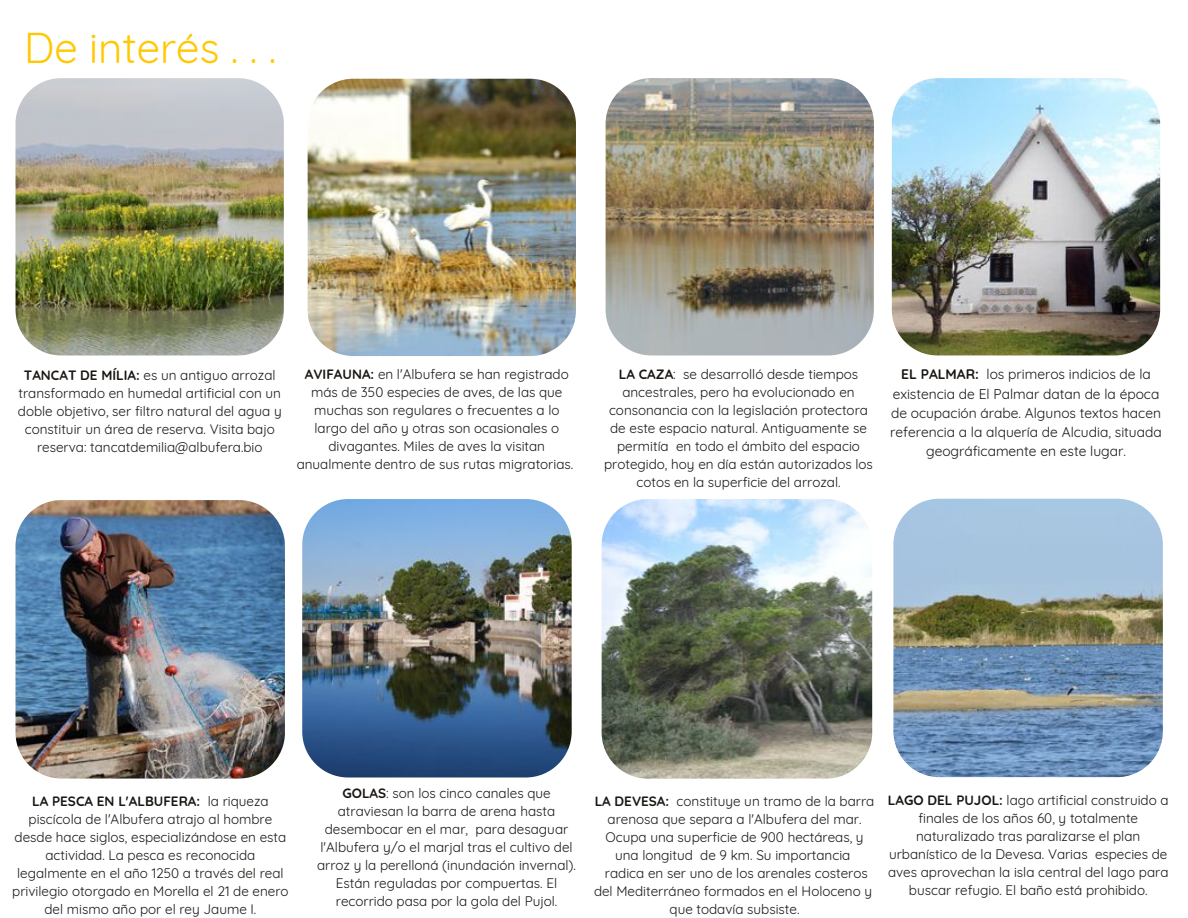
<style>
.page{position:relative;width:1188px;height:918px;background:#fff}
.page>*{position:absolute;margin:0;border:0;box-sizing:border-box;transform-origin:0 0}
.t1{font:42px "Quicksand";color:#ffc800}
.t2{font:13.8px/19.2px "Quicksand";color:#1a1612;text-align:center}
.t3{font:13.5px/18px "Quicksand";color:#1a1612;text-align:center}
.s1{font-weight:700}
</style>
<div class="page">
<img style="left:602px;top:499px;width:270px;height:280px;border-radius:46px">
<img style="left:302px;top:499px;width:270px;height:279px;border-radius:46px">
<img style="left:892px;top:78px;width:268px;height:277px;border-radius:46px">
<img style="left:16px;top:500px;width:269px;height:279px;border-radius:46px">
<img style="left:308px;top:79px;width:268px;height:277px;border-radius:46px">
<img style="left:16px;top:78px;width:268px;height:277px;border-radius:46px">
<img style="left:606px;top:78px;width:268px;height:277px;border-radius:46px">
<img style="left:893px;top:499px;width:270px;height:278px;border-radius:46px">
<h1 class="t1" style="left:24px;top:21px;width:254px">De interés . . .</h1>
<p class="t3" style="left:18px;top:366px;width:265px"><span class="s1">TANCAT DE MÍLIA:</span> es un antiguo arrozal transformado en humedal artificial con un doble objetivo, ser filtro natural del agua y constituir un área de reserva. Visita bajo reserva: tancatdemilia@albufera.bio</p>
<p class="t3" style="left:297px;top:365px;width:278px"><span class="s1">AVIFAUNA:</span> en l'Albufera se han registrado más de 350 especies de aves, de las que muchas son regulares o frecuentes a lo largo del año y otras son ocasionales o divagantes. Miles de aves la visitan anualmente dentro de sus rutas migratorias.</p>
<p class="t3" style="left:604px;top:365px;width:270px"><span class="s1">LA CAZA</span>: se desarrolló desde tiempos ancestrales, pero ha evolucionado en consonancia con la legislación protectora de este espacio natural. Antiguamente se permitía en todo el ámbito del espacio protegido, hoy en día están autorizados los cotos en la superficie del arrozal.</p>
<p class="t2" style="left:890px;top:365px;width:273px"><span class="s1">EL PALMAR:</span> los primeros indicios de la existencia de El Palmar datan de la época de ocupación árabe. Algunos textos hacen referencia a la alquería de Alcudia, situada geográficamente en este lugar.</p>
<p class="t3" style="left:12px;top:792px;width:278px"><span class="s1">LA PESCA EN L'ALBUFERA:</span> la riqueza piscícola de l'Albufera atrajo al hombre desde hace siglos, especializándose en esta actividad. La pesca es reconocida legalmente en el año 1250 a través del real privilegio otorgado en Morella el 21 de enero del mismo año por el rey Jaume I.</p>
<p class="t3" style="left:317px;top:784px;width:261px"><span class="s1">GOLAS</span>: son los cinco canales que atraviesan la barra de arena hasta desembocar en el mar, para desaguar l'Albufera y/o el marjal tras el cultivo del arroz y la perelloná (inundación invernal).<br>Están reguladas por compuertas. El recorrido pasa por la gola del Pujol.</p>
<p class="t3" style="left:594px;top:792px;width:282px"><span class="s1">LA DEVESA:</span> constituye un tramo de la barra arenosa que separa a l'Albufera del mar.<br>Ocupa una superficie de 900 hectáreas, y una longitud de 9 km. Su importancia<br>radica en ser uno de los arenales costeros del Mediterráneo formados en el Holoceno y que todavía subsiste.</p>
<p class="t3" style="left:888px;top:791px;width:282px"><span class="s1">LAGO DEL PUJOL:</span> lago artificial construido a finales de los años 60, y totalmente naturalizado tras paralizarse el plan urbanístico de la Devesa. Varias especies de aves aprovechan la isla central del lago para buscar refugio. El baño está prohibido.</p>
</div>
